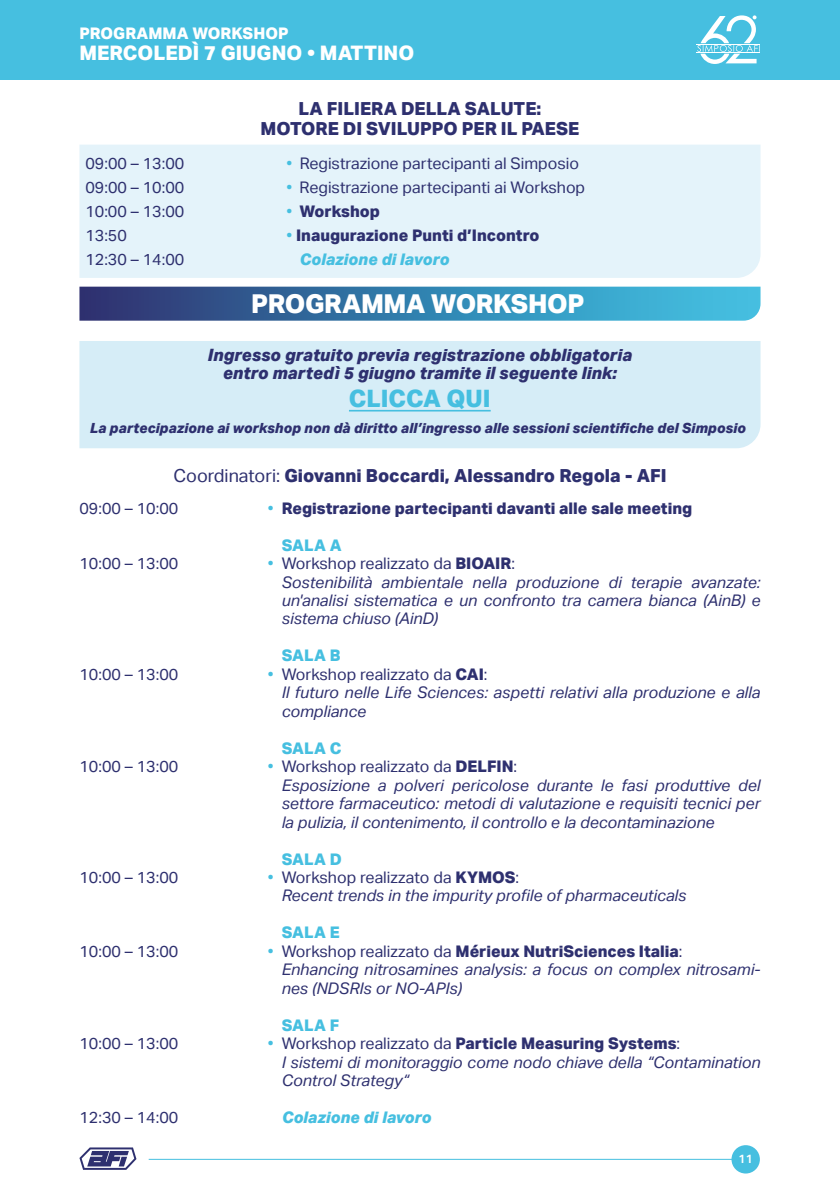
<style>
.page{position:relative;width:840px;height:1191px;background:#fff}
.page>*{position:absolute;margin:0;border:0;box-sizing:border-box;transform-origin:0 0}
.t1{font:800 26px "Aktiv Grotesk";letter-spacing:-.015em;color:#fff}
.t2{font:800 24px "Aktiv Grotesk";color:#46bfe0}
.t3{font:800 20px "Aktiv Grotesk";color:#fff}
.t4{font:800 18px/20px "Aktiv Grotesk";color:#2e306f;text-align:center}
.t5{font:italic 800 17px/18px "Aktiv Grotesk";color:#2e306f;text-align:center}
.t6{font:italic 16px/18.4px "Aktiv Grotesk";color:#2e306f}
.t7{font:16px "Aktiv Grotesk";color:#2e306f}
.t8{font:800 16px "Aktiv Grotesk";color:#2e306f}
.t9{font:italic 800 16px "Aktiv Grotesk";color:#46bfe0}
.t10{font:800 16px "Aktiv Grotesk";color:#46bfe0}
.t11{font:800 16px "Aktiv Grotesk";color:#fff}
.t12{font:italic 800 14px "Aktiv Grotesk";color:#2e306f}
.t13{font:600 12px "Aktiv Grotesk";color:#fff}
.s1{color:#46bfe0}
.s2{font-weight:400;color:#46bfe0}
.s3{font-weight:400}
.s4{font-style:normal;color:#46bfe0}
.s5{font-style:normal}
.s6{font-weight:800;font-style:normal}
</style>
<div class="page">
<div style="left:731px;top:1145px;width:28px;height:28px;background:#46bfe0;border-radius:50%"></div>
<hr style="left:149px;top:1158px;width:585px;height:1px;background:#46bfe0">
<svg style="left:79px;top:1147px;width:57px;height:22px"></svg>
<div style="left:0;top:0;width:839px;height:79px;background:#46bfe0"></div>
<svg style="left:696px;top:15px;width:63px;height:49px"></svg>
<div style="left:79px;top:145px;width:681px;height:133px;background:#e4f3fa"></div>
<svg style="left:79px;top:287px;width:681px;height:34px;background:#377fad"></svg>
<div style="left:79px;top:341px;width:681px;height:107px;background:#d6edf7"></div>
<hr style="left:349px;top:410px;width:141px;height:1px;background:#46bfe0">
<p class="t11" style="left:79px;top:24px;width:210px">PROGRAMMA WORKSHOP</p>
<p class="t3" style="left:79px;top:42px;width:336px">MERCOLEDÌ 7 GIUGNO • MATTINO</p>
<p class="t4" style="left:260px;top:99px;width:320px">LA FILIERA DELLA SALUTE:<br>MOTORE DI SVILUPPO PER IL PAESE</p>
<p class="t7" style="left:85px;top:154px;width:100px">09:00 – 13:00</p>
<p class="t7" style="left:286px;top:154px;width:294px"><span class="s1">•</span> Registrazione partecipanti al Simposio</p>
<p class="t7" style="left:85px;top:178px;width:100px">09:00 – 10:00</p>
<p class="t7" style="left:286px;top:178px;width:300px"><span class="s1">•</span> Registrazione partecipanti ai Workshop</p>
<p class="t7" style="left:85px;top:202px;width:100px">10:00 – 13:00</p>
<p class="t8" style="left:286px;top:202px;width:95px"><span class="s2">•</span> Workshop</p>
<p class="t7" style="left:85px;top:226px;width:43px">13:50</p>
<p class="t8" style="left:286px;top:226px;width:254px"><span class="s2">•</span> Inaugurazione Punti d’Incontro</p>
<p class="t7" style="left:85px;top:250px;width:100px">12:30 – 14:00</p>
<p class="t9" style="left:299px;top:249px;width:151px">Colazione di lavoro</p>
<h1 class="t1" style="left:251px;top:289px;width:334px">PROGRAMMA WORKSHOP</h1>
<p class="t5" style="left:207px;top:345px;width:426px">Ingresso gratuito previa registrazione obbligatoria entro martedì 5 giugno tramite il seguente link:</p>
<h2 class="t2" style="left:349px;top:384px;width:143px">CLICCA QUI</h2>
<p class="t12" style="left:90px;top:419px;width:657px">La partecipazione ai workshop non dà diritto all’ingresso alle sessioni scientifiche del Simposio</p>
<p class="t4" style="left:173px;top:465px;width:494px"><span class="s3">Coordinatori:</span> Giovanni Boccardi, Alessandro Regola - AFI</p>
<p class="t7" style="left:79px;top:499px;width:100px">09:00 – 10:00</p>
<p class="t8" style="left:267px;top:499px;width:426px"><span class="s2">•</span> Registrazione partecipanti davanti alle sale meeting</p>
<p class="t10" style="left:281px;top:535px;width:61px">SALA A</p>
<p class="t7" style="left:79px;top:554px;width:100px">10:00 – 13:00</p>
<p class="t6" style="left:281px;top:554px;width:480px;text-indent:-14px"><span class="s4">•</span> <span class="s5">Workshop realizzato da</span> <span class="s6">BIOAIR</span><span class="s5">:<br></span>Sostenibilità ambientale nella produzione di terapie avanzate: un'analisi sistematica e un confronto tra camera bianca (AinB) e sistema chiuso (AinD)</p>
<p class="t10" style="left:281px;top:646px;width:60px">SALA B</p>
<p class="t7" style="left:79px;top:665px;width:100px">10:00 – 13:00</p>
<p class="t6" style="left:281px;top:665px;width:480px;text-indent:-14px"><span class="s4">•</span> <span class="s5">Workshop realizzato da</span> <span class="s6">CAI</span><span class="s5">:<br></span>Il futuro nelle Life Sciences: aspetti relativi alla produzione e alla compliance</p>
<p class="t10" style="left:281px;top:739px;width:61px">SALA C</p>
<p class="t7" style="left:79px;top:757px;width:100px">10:00 – 13:00</p>
<p class="t6" style="left:281px;top:757px;width:480px;text-indent:-14px"><span class="s4">•</span> <span class="s5">Workshop realizzato da</span> <span class="s6">DELFIN</span><span class="s5">:<br></span>Esposizione a polveri pericolose durante le fasi produttive del settore farmaceutico: metodi di valutazione e requisiti tecnici per la pulizia, il contenimento, il controllo e la decontaminazione</p>
<p class="t10" style="left:281px;top:849px;width:62px">SALA D</p>
<p class="t7" style="left:79px;top:868px;width:100px">10:00 – 13:00</p>
<p class="t6" style="left:281px;top:868px;width:406px;text-indent:-14px"><span class="s4">•</span> <span class="s5">Workshop realizzato da</span> <span class="s6">KYMOS</span><span class="s5">:<br></span>Recent trends in the impurity profile of pharmaceuticals</p>
<p class="t10" style="left:281px;top:923px;width:59px">SALA E</p>
<p class="t7" style="left:79px;top:942px;width:100px">10:00 – 13:00</p>
<p class="t6" style="left:281px;top:942px;width:480px;text-indent:-14px"><span class="s4">•</span> <span class="s5">Workshop realizzato da</span> <span class="s6">Mérieux NutriSciences Italia</span><span class="s5">:<br></span>Enhancing nitrosamines analysis: a focus on complex nitrosami&shy;nes (NDSRIs or NO-APIs)</p>
<p class="t10" style="left:281px;top:1015px;width:59px">SALA F</p>
<p class="t7" style="left:79px;top:1034px;width:100px">10:00 – 13:00</p>
<p class="t6" style="left:281px;top:1034px;width:480px;text-indent:-14px"><span class="s4">•</span> <span class="s5">Workshop realizzato da</span> <span class="s6">Particle Measuring Systems</span><span class="s5">:<br></span>I sistemi di monitoraggio come nodo chiave della “Contamination<br>Control Strategy“</p>
<p class="t7" style="left:79px;top:1108px;width:100px">12:30 – 14:00</p>
<p class="t9" style="left:281px;top:1107px;width:151px">Colazione di lavoro</p>
<p class="t13" style="left:738px;top:1152px;width:16px">11</p>
</div>
